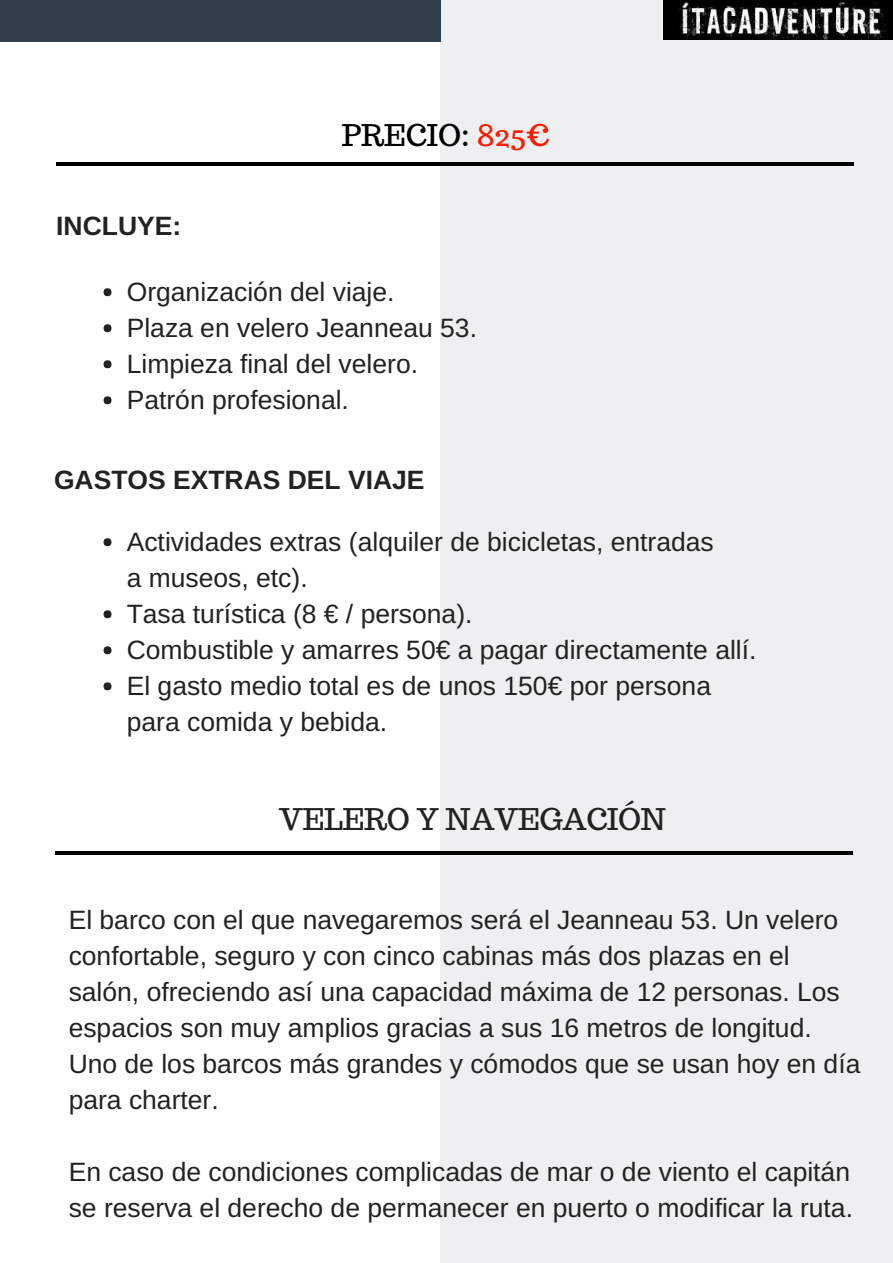
<style>
.page{position:relative;width:893px;height:1263px;background:#fff}
.page>*{position:absolute;margin:0;border:0;box-sizing:border-box;transform-origin:0 0}
.t1{font:29.85px "Trocchi";letter-spacing:-.005em;color:#222}
.t2{font:29.85px "Trocchi";color:#000}
.t3{font:26.55px/36px "Arimo";color:#222}
.t4{font:700 26.55px "Arimo";color:#222}
.s1{color:#ff1a00}
</style>
<div class="page">
<div style="left:440px;top:0;width:453px;height:1263px;background:#eeeff0"></div>
<div style="left:0;top:0;width:440px;height:42px;background:#313f4c"></div>
<hr style="left:56px;top:162px;width:798px;height:4px;background:#000">
<hr style="left:55px;top:851px;width:798px;height:4px;background:#000">
<div style="left:104px;top:288px;width:7px;height:8px;background:#222;border-radius:50%"></div>
<div style="left:104px;top:324px;width:7px;height:8px;background:#222;border-radius:50%"></div>
<div style="left:104px;top:360px;width:7px;height:8px;background:#222;border-radius:50%"></div>
<div style="left:104px;top:396px;width:7px;height:8px;background:#222;border-radius:50%"></div>
<div style="left:104px;top:538px;width:7px;height:8px;background:#222;border-radius:50%"></div>
<div style="left:104px;top:610px;width:7px;height:8px;background:#222;border-radius:50%"></div>
<div style="left:104px;top:646px;width:7px;height:8px;background:#222;border-radius:50%"></div>
<div style="left:104px;top:682px;width:7px;height:8px;background:#222;border-radius:50%"></div>
<img style="left:663px;top:0;width:230px;height:39px">
<p class="t4" style="left:56px;top:211px;width:126px">INCLUYE:</p>
<p class="t2" style="left:342px;top:116px;width:210px">PRECIO: <span class="s1">825€</span></p>
<p class="t3" style="left:127px;top:273px;width:352px">Organización del viaje.<br>Plaza en velero Jeanneau 53.<br>Limpieza final del velero.<br>Patrón profesional.</p>
<p class="t4" style="left:54px;top:465px;width:372px">GASTOS EXTRAS DEL VIAJE</p>
<p class="t3" style="left:127px;top:523px;width:631px">Actividades extras (alquiler de bicicletas, entradas<br>a museos, etc).<br>Tasa turística (8 € / persona).<br>Combustible y amarres 50€ a pagar directamente allí.<br>El gasto medio total es de unos 150€ por persona para comida y bebida.</p>
<p class="t1" style="left:279px;top:799px;width:388px">VELERO Y NAVEGACIÓN</p>
<p class="t3" style="left:69px;top:902px;width:793px">El barco con el que navegaremos será el Jeanneau 53. Un velero confortable, seguro y con cinco cabinas más dos plazas en el salón, ofreciendo así una capacidad máxima de 12 personas. Los espacios son muy amplios gracias a sus 16 metros de longitud.<br>Uno de los barcos más grandes y cómodos que se usan hoy en día para charter.</p>
<p class="t3" style="left:69px;top:1154px;width:786px">En caso de condiciones complicadas de mar o de viento el capitán se reserva el derecho de permanecer en puerto o modificar la ruta.</p>
</div>
